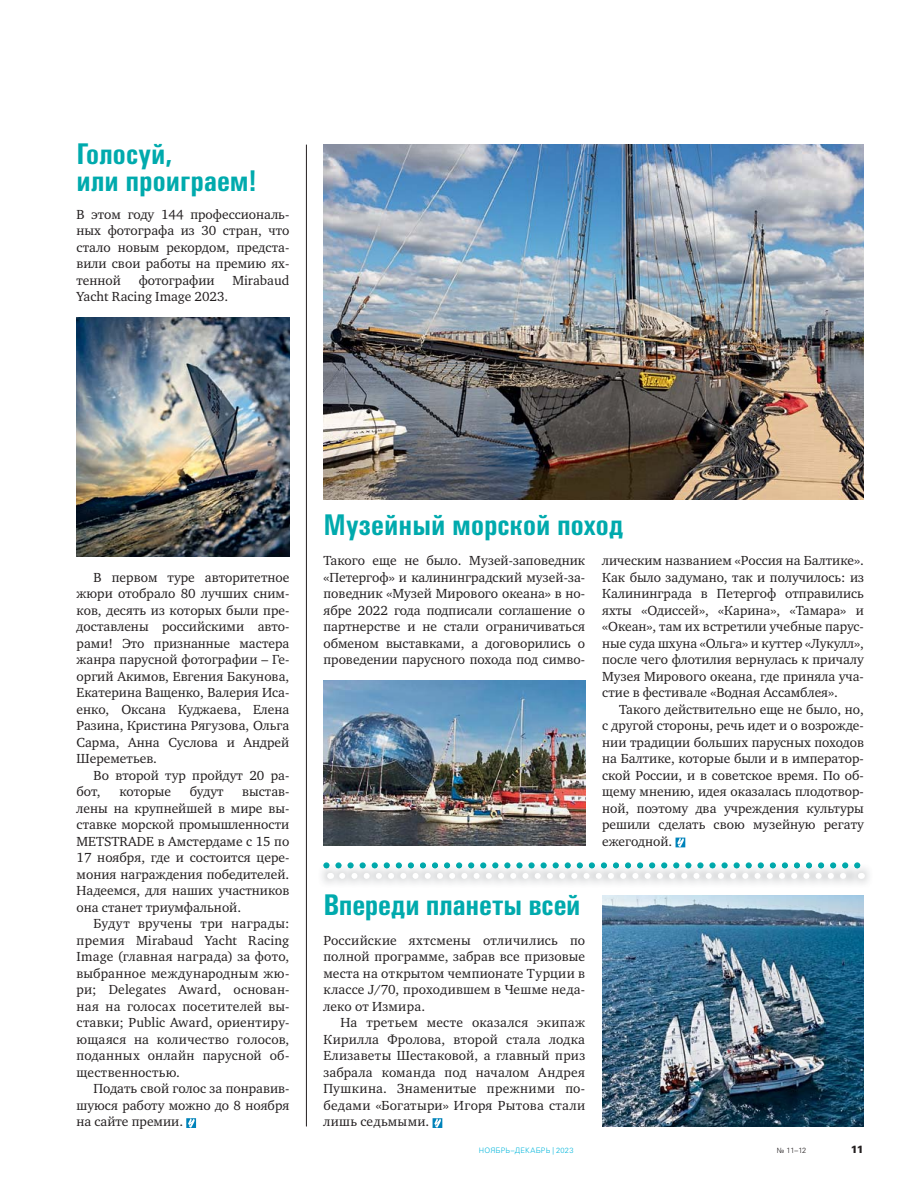
<style>
.page{position:relative;width:915px;height:1191px;background:#fff}
.page>*{position:absolute;margin:0;border:0;box-sizing:border-box;transform-origin:0 0}
.t1{font:700 30px/27px "Univers Cond C";color:#00aaad}
.t2{font:13.5px/16.5px "Charter C";color:#231f20;text-align:justify}
.t3{font:10.5px "Univers Black C";color:#231f20}
.t4{font:7.5px "Univers Light C";letter-spacing:.03em;color:#00b5db}
.t5{font:7.5px "Univers Light C";color:#231f20}
</style>
<div class="page">
<svg style="left:186px;top:1118px;width:10px;height:10px"></svg>
<svg style="left:675px;top:837px;width:10px;height:10px"></svg>
<img style="left:77px;top:318px;width:212px;height:239px">
<hr style="left:306px;top:145px;width:1px;height:981px;background:#231f20">
<svg style="left:432px;top:1118px;width:10px;height:10px"></svg>
<img style="left:602px;top:895px;width:261px;height:231px">
<img style="left:323px;top:681px;width:262px;height:165px">
<img style="left:323px;top:145px;width:540px;height:354px">
<svg style="left:323px;top:862px;width:538px;height:17px"></svg>
<h1 class="t1" style="left:77px;top:143px;width:182px">Голосуй,<br>или проиграем!</h1>
<p class="t2" style="left:77px;top:207px;width:214px">В этом году 144 профессиональ&shy;ных фотографа из 30 стран, что стало новым рекордом, предста&shy;вили свои работы на премию ях&shy;тенной</p>
<p class="t2" style="left:139px;top:273px;width:77px">фотографии</p>
<p class="t2" style="left:232px;top:273px;width:58px">Mirabaud</p>
<p class="t2" style="left:77px;top:290px;width:153px">Yacht Racing Image 2023.</p>
<p class="t2" style="left:77px;top:570px;width:214px;text-indent:17px">В первом туре авторитетное жюри отобрало 80 лучших сним&shy;ков, десять из которых были пре&shy;доставлены российскими авто&shy;рами! Это признанные мастера жанра парусной фотографии – Ге&shy;оргий Акимов, Евгения Бакунова, Екатерина Ващенко, Валерия Иса&shy;енко, Оксана Куджаева, Елена Рази на, Кристина Рягузова, Ольга Сарма, Анна Суслова и Андрей Шереметьев.</p>
<p class="t2" style="left:77px;top:768px;width:214px;text-indent:17px">Во второй тур пройдут 20 ра&shy;бот,</p>
<p class="t2" style="left:119px;top:785px;width:53px">которые</p>
<p class="t2" style="left:190px;top:785px;width:35px">будут</p>
<p class="t2" style="left:77px;top:785px;width:214px;text-indent:165px">выстав&shy;лены на крупнейшей в мире вы&shy;ставке морской промышленности METSTRADE в Амстердаме с 15 по 17 ноября, где и состоится цере&shy;мония награждения победителей.<br>Надеемся, для наших участников она станет триумфальной.</p>
<p class="t2" style="left:77px;top:917px;width:214px;text-indent:17px">Будут вручены три награды: премия Mirabaud Yacht Racing Image (главная награда) за фото, выбранное международным жю&shy;ри; Delegates Award, основан&shy;ная на голосах посетителей вы&shy;ставки; Public Award, ориентиру&shy;ющаяся на количество голосов, поданных онлайн парусной об&shy;щественностью.</p>
<p class="t2" style="left:77px;top:1082px;width:214px;text-indent:17px">Подать свой голос за понравив&shy;шуюся работу можно до 8 ноября на сайте премии.</p>
<h1 class="t1" style="left:323px;top:514px;width:301px">Музейный морской поход</h1>
<p class="t2" style="left:323px;top:554px;width:263px">Такого еще не было. Музей-заповедник «Петергоф» и калининградский музей-за&shy;поведник «Музей Мирового океана» в но&shy;ябре 2022 года подписали соглашение о партнерстве и не стали ограничиваться обменом выставками, а договорились о проведении парусного похода под симво-</p>
<p class="t2" style="left:602px;top:554px;width:263px">лическим названием «Россия на Балтике».<br>Как было задумано, так и получилось: из Калининграда в Петергоф отправились яхты «Одиссей», «Карина», «Тамара» и «Океан», там их встретили учебные парус&shy;ные суда шхуна «Ольга» и куттер «Лукулл», после чего флотилия вернулась к причалу Музея Мирового океана, где приняла уча&shy;стие в фестивале «Водная Ассамблея».</p>
<p class="t2" style="left:602px;top:702px;width:263px;text-indent:17px">Такого действительно еще не было, но, с другой стороны, речь идет и о возрожде&shy;нии традиции больших парусных походов на Балтике, которые были и в император&shy;ской России, и в советское время. По об&shy;щему мнению, идея оказалась плодотвор&shy;ной, поэтому два учреждения культуры решили сделать свою музейную регату ежегодной.</p>
<h1 class="t1" style="left:323px;top:894px;width:258px">Впереди планеты всей</h1>
<p class="t2" style="left:323px;top:933px;width:263px">Российские яхтсмены отличились по полной программе, забрав все призовые места на открытом чемпионате Турции в классе J/70, проходившем в Чешме неда&shy;леко от Измира.</p>
<p class="t2" style="left:323px;top:1016px;width:263px;text-indent:17px">На третьем месте оказался экипаж Кирилла Фролова, второй стала лодка Елизаветы Шестаковой, а главный приз забрала команда под началом Андрея Пушкина. Знаменитые прежними по&shy;бедами «Богатыри» Игоря Рытова стали лишь седьмыми.</p>
<p class="t4" style="left:478px;top:1147px;width:96px">НОЯБРЬ–ДЕКАБРЬ | 2023</p>
<p class="t5" style="left:776px;top:1147px;width:31px">№ 11–12</p>
<p class="t3" style="left:850px;top:1145px;width:15px">11</p>
</div>
